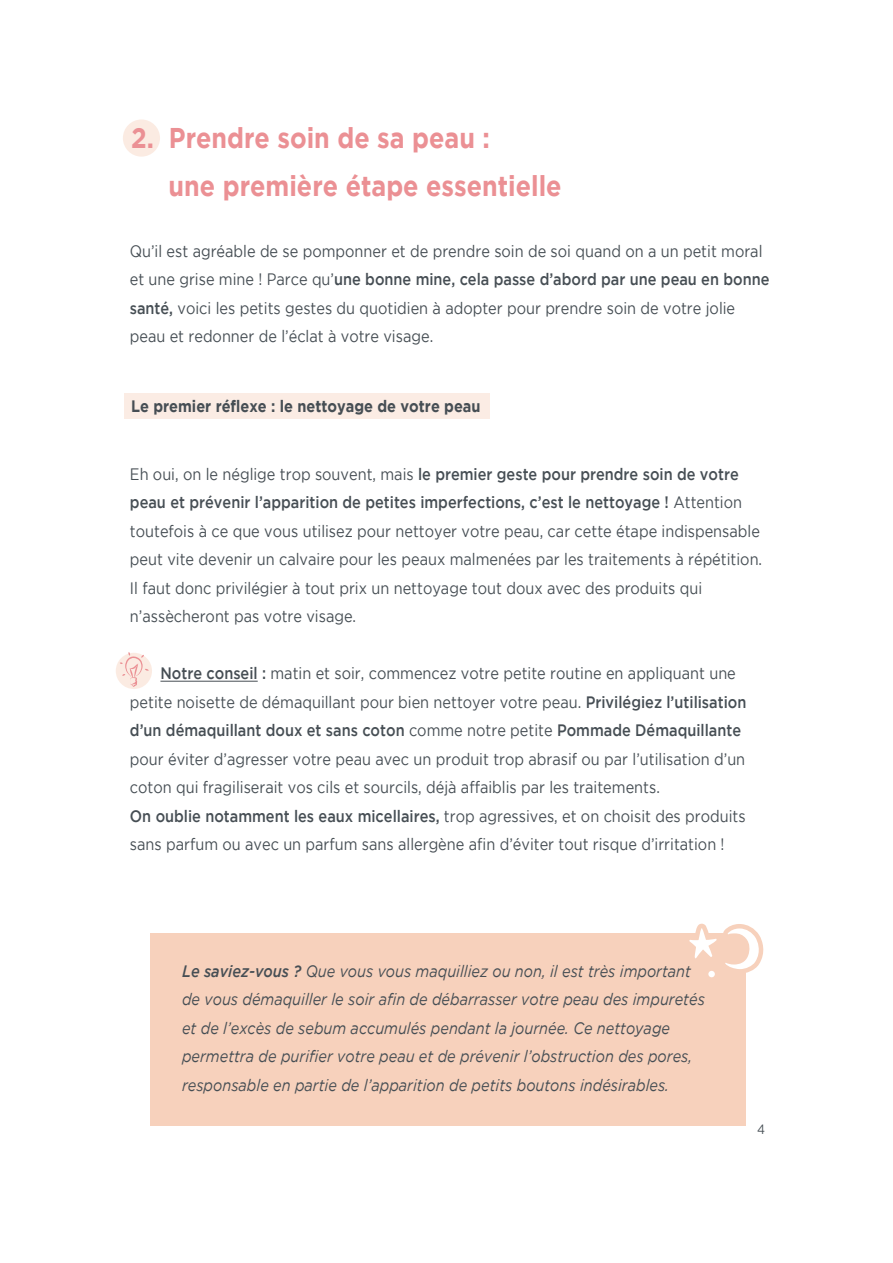
<style>
.page{position:relative;width:893px;height:1263px;background:#fff}
.page>*{position:absolute;margin:0;border:0;box-sizing:border-box;transform-origin:0 0}
.t1{font:700 28.5px/48px "Gotham";color:#eb9094;scale:.88 1}
.t2{font:16.5px/28.5px "Gotham";color:#464e54;scale:.88 1}
.t3{font:italic 16.5px/28.5px "Gotham";color:#464e54;scale:.88 1}
.t4{font:700 16.5px "Gotham";color:#464e54;scale:.88 1}
.t5{font:13.5px "Gotham";color:#464e54;scale:.88 1}
.s1{font-weight:500}
</style>
<div class="page">
<div style="left:123px;top:119px;width:37px;height:38px;background:#fbebe2;border-radius:50%"></div>
<div style="left:150px;top:933px;width:595px;height:193px;background:#f7d1bc"></div>
<div style="left:124px;top:393px;width:366px;height:26px;background:#fbece4"></div>
<hr style="left:160px;top:681px;width:98px;height:1px;background:#464e54">
<svg style="left:689px;top:924px;width:75px;height:50px"></svg>
<div style="left:708px;top:971px;width:7px;height:6px;background:#fff;border-radius:50%"></div>
<div style="left:116px;top:653px;width:36px;height:36px;background:#fbebe2;border-radius:50%"></div>
<svg style="left:120px;top:652px;width:29px;height:35px"></svg>
<h1 class="t1" style="left:169px;top:113px;width:448px;text-indent:-38px">2. Prendre soin de sa peau :<br>une première étape essentielle</h1>
<p class="t2" style="left:130px;top:236px;width:728px">Qu’il est agréable de se pomponner et de prendre soin de soi quand on a un petit moral et une grise mine ! Parce qu’<span class="s1">une bonne mine, cela passe d’abord par une peau en bonne santé,</span> voici les petits gestes du quotidien à adopter pour prendre soin de votre jolie peau et redonner de l’éclat à votre visage.</p>
<p class="t4" style="left:131px;top:396px;width:399px">Le premier réflexe : le nettoyage de votre peau</p>
<p class="t2" style="left:130px;top:459px;width:720px">Eh oui, on le néglige trop souvent, mais <span class="s1">le premier geste pour prendre soin de votre peau et prévenir l’apparition de petites imperfections, c’est le nettoyage !</span> Attention toutefois à ce que vous utilisez pour nettoyer votre peau, car cette étape indispensable peut vite devenir un calvaire pour les peaux malmenées par les traitements à répétition.<br>Il faut donc privilégier à tout prix un nettoyage tout doux avec des produits qui n’assècheront pas votre visage.</p>
<p class="t2" style="left:130px;top:659px;width:702px;text-indent:30px"><span class="s1">Notre conseil :</span> matin et soir, commencez votre petite routine en appliquant une petite noisette de démaquillant pour bien nettoyer votre peau. <span class="s1">Privilégiez l’utilisation d’un démaquillant doux et sans coton</span> comme notre petite <span class="s1">Pommade Démaquillante </span>pour éviter d’agresser votre peau avec un produit trop abrasif ou par l’utilisation d’un coton qui fragiliserait vos cils et sourcils, déjà affaiblis par les traitements.<br><span class="s1">On oublie notamment les eaux micellaires,</span> trop agressives, et on choisit des produits sans parfum ou avec un parfum sans allergène afin d’éviter tout risque d’irritation !</p>
<p class="t3" style="left:182px;top:956px;width:596px"><span class="s1">Le saviez-vous ?</span> Que vous vous maquilliez ou non, il est très important de vous démaquiller le soir afin de débarrasser votre peau des impuretés et de l’excès de sebum accumulés pendant la journée. Ce nettoyage permettra de purifier votre peau et de prévenir l’obstruction des pores, responsable en partie de l’apparition de petits boutons indésirables.</p>
<p class="t5" style="left:757px;top:1122px;width:11px">4</p>
</div>
